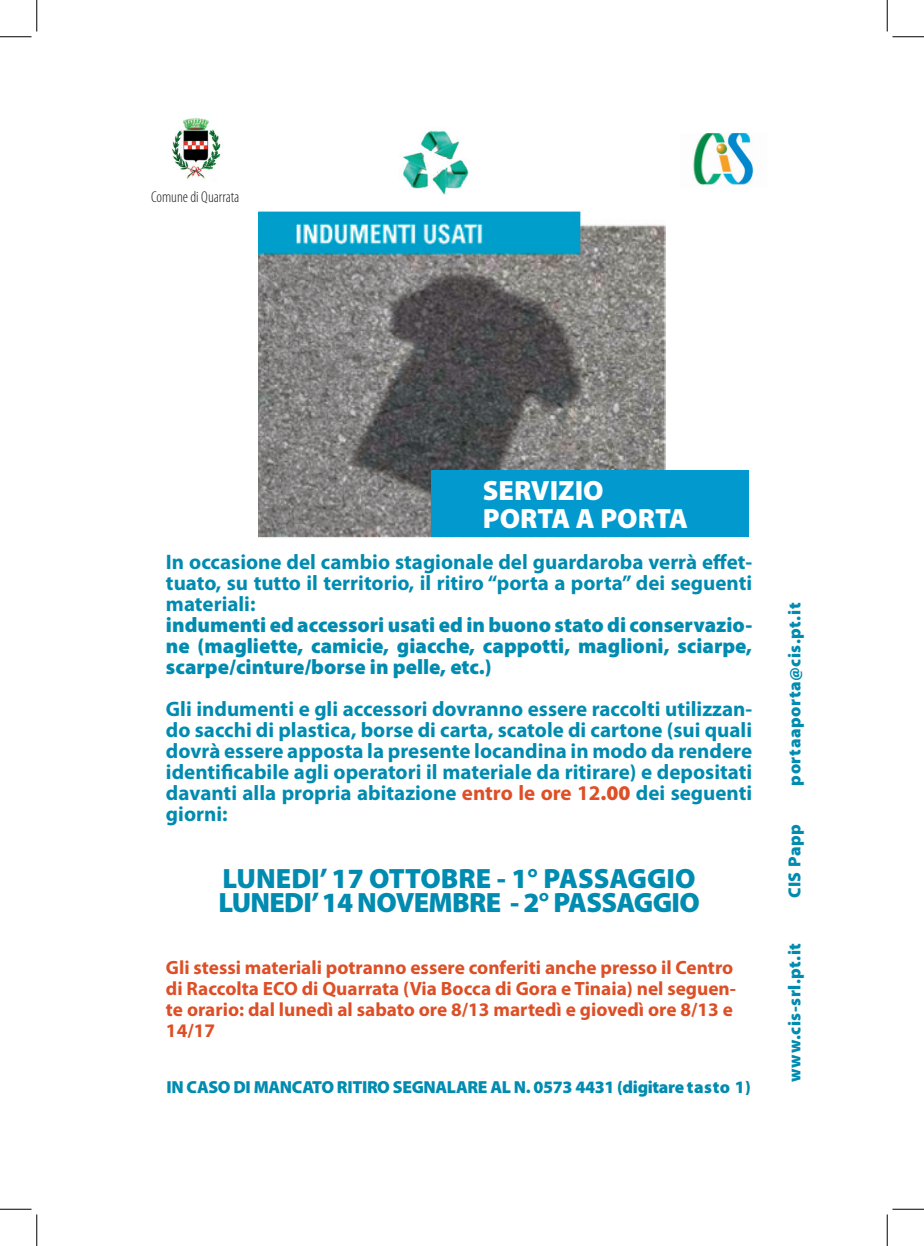
<style>
.page{position:relative;width:924px;height:1246px;background:#fff}
.page>*{position:absolute;margin:0;border:0;box-sizing:border-box;transform-origin:0 0}
.t1{font:900 28px/24.5px "Myriad Pro";letter-spacing:-.025em;color:#008bb0}
.t2{font:900 28px/28px "Myriad Pro";color:#fff}
.t3{font:700 21px/21px "Myriad Pro";color:#008bb0;text-align:justify}
.t4{font:900 21px/21px "Myriad Pro";color:#008bb0;text-align:justify}
.t5{font:700 19.25px/21px "Myriad Pro";color:#dd4f26}
.t6{font:900 17.5px "Myriad Pro";letter-spacing:-.02em;color:#008bb0}
.t7{font:900 17.5px "Myriad Pro";letter-spacing:.03em;color:#008bb0}
.t8{font:300 condensed 15.75px "Myriad Pro";color:#231f20}
.s1{color:#dd4f26}
.s2{font-weight:900;color:#dd4f26}
</style>
<div class="page">
<img style="left:171px;top:118px;width:50px;height:61px">
<img style="left:258px;top:211px;width:407px;height:327px">
<img style="left:693px;top:133px;width:61px;height:52px">
<img style="left:402px;top:130px;width:67px;height:65px">
<div style="left:431px;top:470px;width:318px;height:67px;background:#029ace"></div>
<hr style="left:0;top:36px;width:32px;height:1px;background:#000">
<hr style="left:892px;top:36px;width:32px;height:1px;background:#000">
<hr style="left:0;top:1209px;width:32px;height:1px;background:#000">
<hr style="left:892px;top:1209px;width:32px;height:1px;background:#000">
<hr style="left:36px;top:0;width:1px;height:32px;background:#000">
<hr style="left:36px;top:1214px;width:1px;height:32px;background:#000">
<hr style="left:886px;top:0;width:1px;height:32px;background:#000">
<hr style="left:886px;top:1214px;width:1px;height:32px;background:#000">
<p class="t8" style="left:151px;top:188px;width:90px">Comune di Quarrata</p>
<h1 class="t2" style="left:483px;top:477px;width:206px">SERVIZIO<br>PORTA A PORTA</h1>
<p class="t3" style="left:166px;top:552px;width:587px">In occasione del cambio stagionale del guardaroba verrà effet&shy;tuato, su tutto il territorio, il ritiro “porta a porta” dei seguenti materiali:</p>
<p class="t4" style="left:166px;top:615px;width:587px">indumenti ed accessori usati ed in buono stato di conservazio&shy;ne (magliette, camicie, giacche, cappotti, maglioni, sciarpe, scarpe/cinture/borse in pelle, etc.)</p>
<p class="t3" style="left:166px;top:699px;width:587px">Gli indumenti e gli accessori dovranno essere raccolti utilizzan&shy;do sacchi di plastica, borse di carta, scatole di cartone (sui quali dovrà essere apposta la presente locandina in modo da rendere identificabile agli operatori il materiale da ritirare) e depositati davanti alla propria abitazione <span class="s1">entro le ore 12</span><span class="s2">.00</span> dei seguenti giorni:</p>
<h1 class="t1" style="left:218px;top:866px;width:483px">LUNEDI’ 17 OTTOBRE - 1° PASSAGGIO<br>LUNEDI’ 14 NOVEMBRE - 2° PASSAGGIO</h1>
<p class="t5" style="left:166px;top:957px;width:571px">Gli stessi materiali potranno essere conferiti anche presso il Centro di Raccolta ECO di Quarrata (Via Bocca di Gora e Tinaia) nel seguen&shy;te orario: dal lunedì al sabato ore 8/13 martedì e giovedì ore 8/13 e 14/17</p>
<p class="t6" style="left:166px;top:1077px;width:586px">IN CASO DI MANCATO RITIRO SEGNALARE AL N. 0573 4431 (digitare tasto 1)</p>
<p class="t7" style="left:784px;top:786px;width:184px;rotate:-90deg">portaaporta@cis.pt.it</p>
<p class="t6" style="left:784px;top:898px;width:76px;rotate:-90deg">CIS Papp</p>
<p class="t7" style="left:784px;top:1082px;width:141px;rotate:-90deg">www.cis-srl.pt.it</p>
</div>
